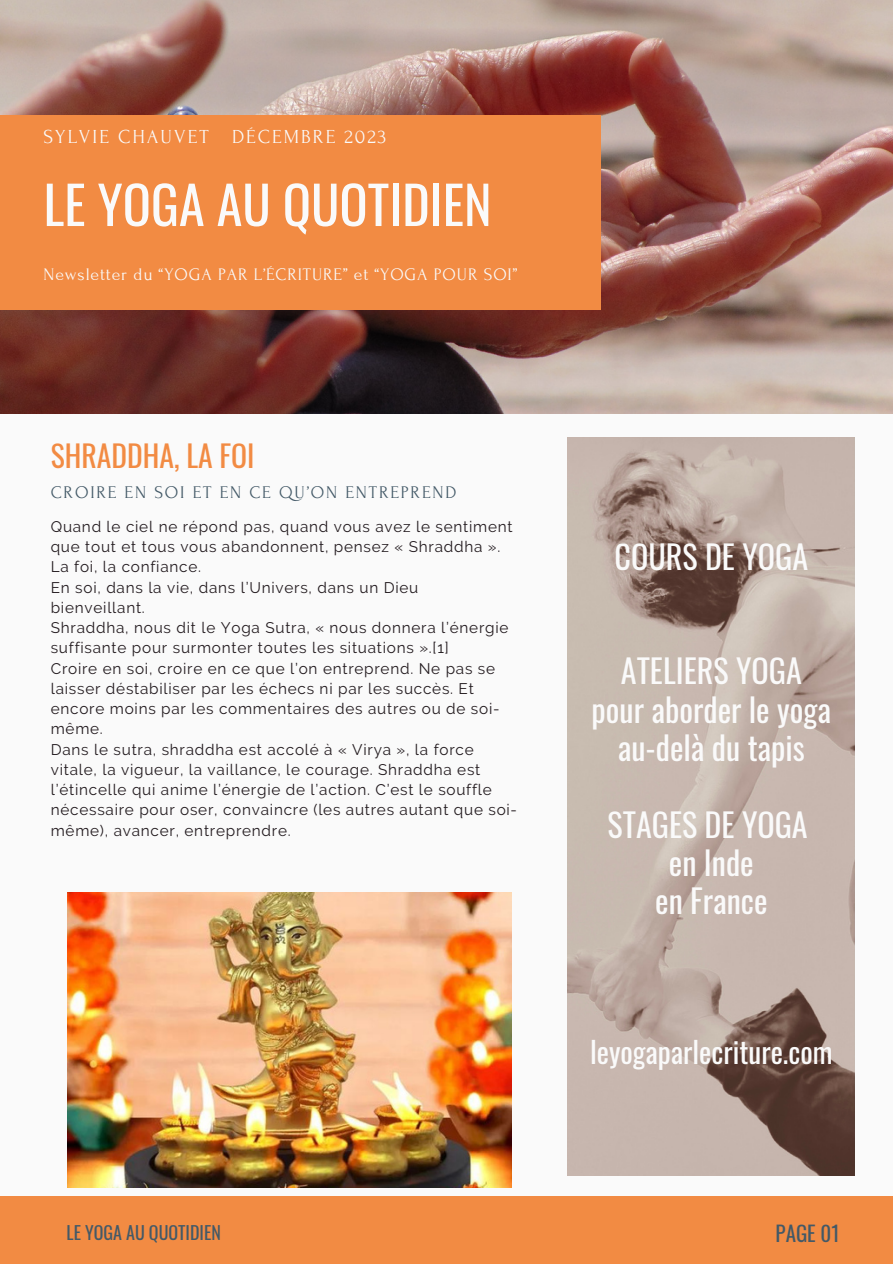
<style>
.page{position:relative;width:893px;height:1264px;background:#fff}
.page>*{position:absolute;margin:0;border:0;box-sizing:border-box;transform-origin:0 0}
.t1{font:52.35px "Oswald";color:#fafafa}
.t2{font:32.1px/38.2px "Oswald";color:#fafafa;text-align:center}
.t3{font:29.7px "Oswald";color:#f28b43}
.t4{font:29.1px "Oswald";color:#fafafa}
.t5{font:21px "Oswald";color:#435967}
.t6{font:19.8px "Forum";letter-spacing:.1em;color:#fafafa}
.t7{font:18px "Oswald";color:#435967}
.t8{font:17.85px "Forum";letter-spacing:.1em;color:#435967}
.t9{font:17.55px "Forum";letter-spacing:.05em;color:#fafafa}
.t10{font:15.3px/20.2px "Raleway";letter-spacing:.05em;color:#231b1f}
</style>
<div class="page">
<div style="left:0;top:0;width:892px;height:1263px;background:#fafafa"></div>
<img style="left:0;top:0;width:892px;height:413px">
<div style="left:0;top:116px;width:600px;height:193px;background:#f28b43"></div>
<div style="left:0;top:1196px;width:892px;height:67px;background:#f28b43"></div>
<img style="left:68px;top:892px;width:443px;height:295px">
<img style="left:568px;top:438px;width:286px;height:737px">
<p class="t6" style="left:44px;top:126px;width:344px">SYLVIE CHAUVET DÉCEMBRE 2023</p>
<p class="t1" style="left:44px;top:163px;width:449px">LE YOGA AU QUOTIDIEN</p>
<p class="t9" style="left:44px;top:265px;width:475px">Newsletter du “YOGA PAR L’ÉCRITURE” et “YOGA POUR SOI”</p>
<p class="t3" style="left:51px;top:433px;width:205px">SHRADDHA, LA FOI</p>
<p class="t8" style="left:51px;top:482px;width:407px">CROIRE EN SOI ET EN CE QU’ON ENTREPREND</p>
<p class="t10" style="left:51px;top:516px;width:463px">Quand le ciel ne répond pas, quand vous avez le sentiment que tout et tous vous abandonnent, pensez « Shraddha ».</p>
<p class="t10" style="left:51px;top:556px;width:152px">La foi, la confiance.</p>
<p class="t10" style="left:51px;top:577px;width:369px">En soi, dans la vie, dans l’Univers, dans un Dieu bienveillant.</p>
<p class="t10" style="left:51px;top:617px;width:459px">Shraddha, nous dit le Yoga Sutra, « nous donnera l’énergie suffisante pour surmonter toutes les situations ».[1]</p>
<p class="t10" style="left:51px;top:658px;width:450px">Croire en soi, croire en ce que l’on entreprend. Ne pas se laisser déstabiliser par les échecs ni par les succès. Et encore moins par les commentaires des autres ou de soi&shy;même.</p>
<p class="t10" style="left:51px;top:739px;width:468px">Dans le sutra, shraddha est accolé à « Virya », la force vitale, la vigueur, la vaillance, le courage. Shraddha est l’étincelle qui anime l’énergie de l’action. C’est le souffle nécessaire pour oser, convaincre (les autres autant que soi&shy;même), avancer, entreprendre.</p>
<p class="t2" style="left:614px;top:536px;width:195px">COURS DE YOGA</p>
<p class="t2" style="left:620px;top:650px;width:182px">ATELIERS YOGA</p>
<p class="t2" style="left:591px;top:689px;width:241px">pour aborder le yoga au-delà du tapis</p>
<p class="t2" style="left:607px;top:803px;width:202px">STAGES DE YOGA</p>
<p class="t2" style="left:669px;top:842px;width:86px">en Inde</p>
<p class="t2" style="left:655px;top:880px;width:114px">en France</p>
<p class="t4" style="left:590px;top:1029px;width:244px">leyogaparlecriture.com</p>
<p class="t7" style="left:67px;top:1218px;width:156px">LE YOGA AU QUOTIDIEN</p>
<p class="t5" style="left:775px;top:1216px;width:66px">PAGE 01</p>
</div>
